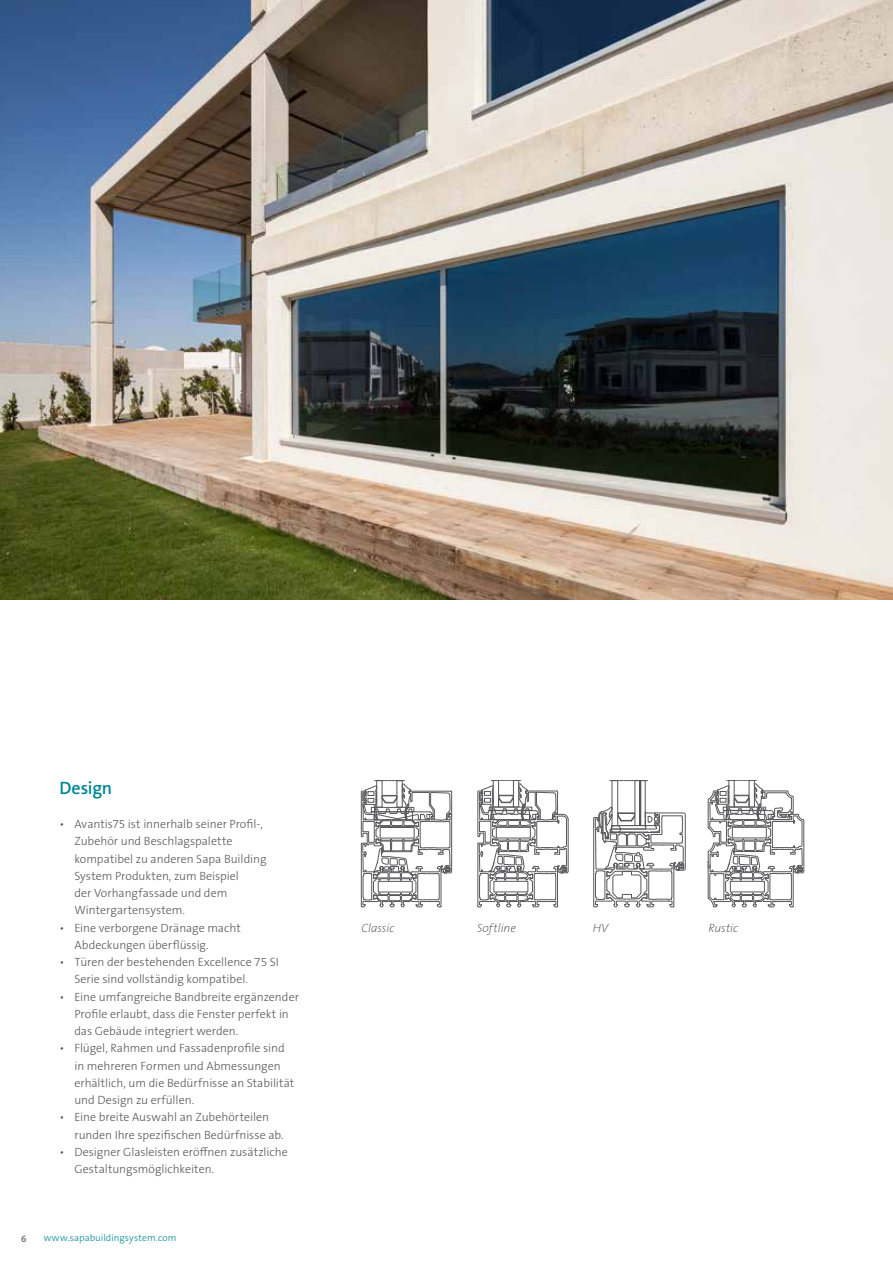
<style>
.page{position:relative;width:893px;height:1263px;background:#fff}
.page>*{position:absolute;margin:0;border:0;box-sizing:border-box;transform-origin:0 0}
.t1{font:600 18px "The Sans B W6";letter-spacing:-.015em;color:#008894}
.t2{font:300 12px/17.2px "The Sans B W3";color:#58585a}
.t3{font:italic 200 12px "The Sans B W2";letter-spacing:-.005em;color:#58585a}
.t4{font:300 9.75px "The Sans B W3";letter-spacing:.01em;color:#008894}
.t5{font:700 9.75px "The Sans B W7";color:#7e7b72}
</style>
<div class="page">
<svg style="left:361px;top:780px;width:91px;height:127px"></svg>
<svg style="left:708px;top:780px;width:96px;height:127px"></svg>
<div style="left:612px;top:780px;width:6px;height:46px;border:1px solid #58585a"></div>
<div style="left:639px;top:780px;width:1px;height:46px;border:1px solid #58585a"></div>
<div style="left:640px;top:780px;width:1px;height:46px;border:1px solid #58585a"></div>
<svg style="left:610px;top:780px;width:37px;height:1px"></svg>
<svg style="left:593px;top:807px;width:93px;height:100px"></svg>
<svg style="left:477px;top:780px;width:92px;height:128px"></svg>
<img style="left:0;top:0;width:893px;height:600px">
<h1 class="t1" style="left:60px;top:776px;width:54px">Design</h1>
<p class="t2" style="left:74px;top:815px;width:194px;text-indent:-15px">• Avantis75 ist innerhalb seiner Profil-,<br>Zubehör und Beschlagspalette kompatibel zu anderen Sapa Building<br>System Produkten, zum Beispiel<br>der Vorhangfassade und dem<br>Wintergartensystem.</p>
<p class="t2" style="left:74px;top:919px;width:168px;text-indent:-15px">• Eine verborgene Dränage macht<br>Abdeckungen überflüssig.</p>
<p class="t2" style="left:74px;top:953px;width:206px;text-indent:-15px">• Türen der bestehenden Excellence 75 SI<br>Serie sind vollständig kompatibel.</p>
<p class="t2" style="left:74px;top:988px;width:226px;text-indent:-15px">• Eine umfangreiche Bandbreite ergänzender<br>Profile erlaubt, dass die Fenster perfekt in das Gebäude integriert werden.</p>
<p class="t2" style="left:74px;top:1040px;width:221px;text-indent:-15px">• Flügel, Rahmen und Fassadenprofile sind in mehreren Formen und Abmessungen erhältlich, um die Bedürfnisse an Stabilität und Design zu erfüllen.</p>
<p class="t2" style="left:74px;top:1109px;width:211px;text-indent:-15px">• Eine breite Auswahl an Zubehörteilen runden Ihre spezifischen Bedürfnisse ab.</p>
<p class="t2" style="left:74px;top:1143px;width:215px;text-indent:-15px">• Designer Glasleisten eröffnen zusätzliche<br>Gestaltungsmöglichkeiten.</p>
<p class="t5" style="left:21px;top:1232px;width:7px">6</p>
<p class="t4" style="left:44px;top:1232px;width:134px">www.sapabuildingsystem.com</p>
<p class="t3" style="left:361px;top:920px;width:34px">Classic</p>
<p class="t3" style="left:477px;top:920px;width:40px">Softline</p>
<p class="t3" style="left:593px;top:920px;width:17px">HV</p>
<p class="t3" style="left:708px;top:920px;width:31px">Rustic</p>
</div>
